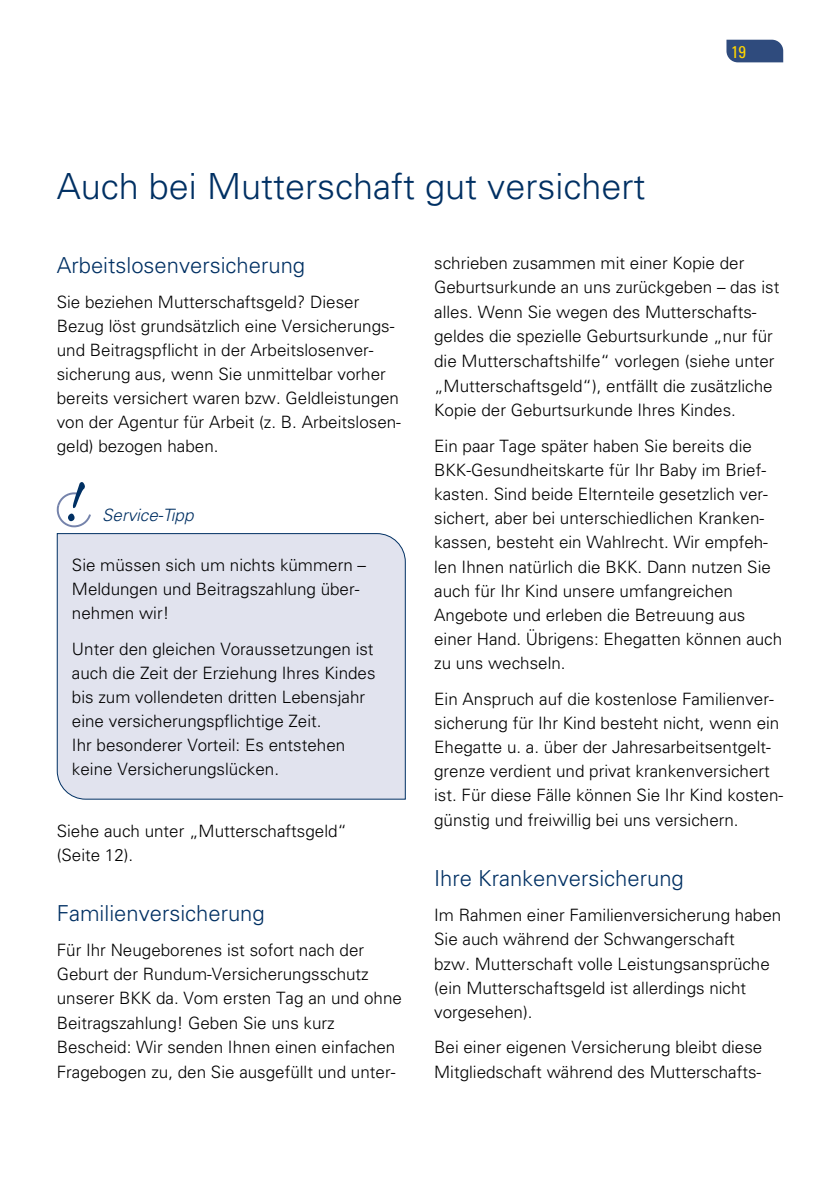
<style>
.page{position:relative;width:840px;height:1191px;background:#fff}
.page>*{position:absolute;margin:0;border:0;box-sizing:border-box;transform-origin:0 0}
.t1{font:300 36px "Univers";color:#003063}
.t2{font:300 22px "Univers";color:#003063}
.t3{font:300 17px/24.2px "Univers";color:#000}
.t4{font:italic 300 17px "Univers";color:#003063}
.t5{font:condensed 17px "Univers";color:#ffd500}
</style>
<div class="page">
<svg style="left:726px;top:40px;width:56px;height:22px"></svg>
<div style="left:56px;top:533px;width:350px;height:267px;background:#e1e3ee"></div>
<svg style="left:57px;top:482px;width:34px;height:45px"></svg>
<h1 class="t1" style="left:57px;top:165px;width:590px">Auch bei Mutterschaft gut versichert</h1>
<p class="t5" style="left:730px;top:41px;width:17px">19</p>
<p class="t2" style="left:57px;top:252px;width:250px">Arbeitslosenversicherung</p>
<p class="t3" style="left:57px;top:290px;width:345px">Sie beziehen Mutterschaftsgeld? Dieser Bezug löst grundsätzlich eine Versicherungs&shy;und Beitragspflicht in der Arbeitslosenver&shy;sicherung aus, wenn Sie unmittelbar vorher bereits versichert waren bzw. Geldleistungen von der Agentur für Arbeit (z. B. Arbeitslosen&shy;geld) bezogen haben.</p>
<p class="t4" style="left:102px;top:505px;width:93px">Service-Tipp</p>
<p class="t3" style="left:72px;top:553px;width:295px">Sie müssen sich um nichts kümmern –<br>Meldungen und Beitragszahlung über&shy;nehmen wir!</p>
<p class="t3" style="left:72px;top:636px;width:305px">Unter den gleichen Voraussetzungen ist auch die Zeit der Erziehung Ihres Kindes bis zum vollendeten dritten Lebensjahr eine versicherungspflichtige Zeit.<br>Ihr besonderer Vorteil: Es entstehen keine Versicherungslücken.</p>
<p class="t3" style="left:57px;top:818px;width:292px">Siehe auch unter „Mutterschaftsgeld“ (Seite 12).</p>
<p class="t2" style="left:57px;top:899px;width:209px">Familienversicherung</p>
<p class="t3" style="left:57px;top:937px;width:346px">Für Ihr Neugeborenes ist sofort nach der Geburt der Rundum-Versicherungsschutz unserer BKK da. Vom ersten Tag an und ohne Beitragszahlung! Geben Sie uns kurz Bescheid: Wir senden Ihnen einen einfachen Fragebogen zu, den Sie ausgefüllt und unter-</p>
<p class="t3" style="left:434px;top:250px;width:346px">schrieben zusammen mit einer Kopie der Geburtsurkunde an uns zurückgeben – das ist alles. Wenn Sie wegen des Mutterschafts&shy;geldes die spezielle Geburtsurkunde „nur für die Mutterschaftshilfe“ vorlegen (siehe unter „Mutterschaftsgeld“), entfällt die zusätzliche Kopie der Geburtsurkunde Ihres Kindes.</p>
<p class="t3" style="left:434px;top:433px;width:349px">Ein paar Tage später haben Sie bereits die BKK-Gesundheitskarte für Ihr Baby im Brief&shy;kasten. Sind beide Elternteile gesetzlich ver&shy;sichert, aber bei unterschiedlichen Kranken&shy;kassen, besteht ein Wahlrecht. Wir empfeh&shy;len Ihnen natürlich die BKK. Dann nutzen Sie auch für Ihr Kind unsere umfangreichen Angebote und erleben die Betreuung aus einer Hand. Übrigens: Ehegatten können auch zu uns wechseln.</p>
<p class="t3" style="left:434px;top:686px;width:350px">Ein Anspruch auf die kostenlose Familienver&shy;sicherung für Ihr Kind besteht nicht, wenn ein Ehegatte u. a. über der Jahresarbeitsentgelt&shy;grenze verdient und privat krankenversichert ist. Für diese Fälle können Sie Ihr Kind kosten&shy;günstig und freiwillig bei uns versichern.</p>
<p class="t2" style="left:434px;top:864px;width:251px">Ihre Krankenversicherung</p>
<p class="t3" style="left:434px;top:902px;width:348px">Im Rahmen einer Familienversicherung haben Sie auch während der Schwangerschaft<br>bzw. Mutterschaft volle Leistungsansprüche (ein Mutterschaftsgeld ist allerdings nicht vorgesehen).</p>
<p class="t3" style="left:434px;top:1034px;width:329px">Bei einer eigenen Versicherung bleibt diese<br>Mitgliedschaft während des Mutterschafts-</p>
</div>
